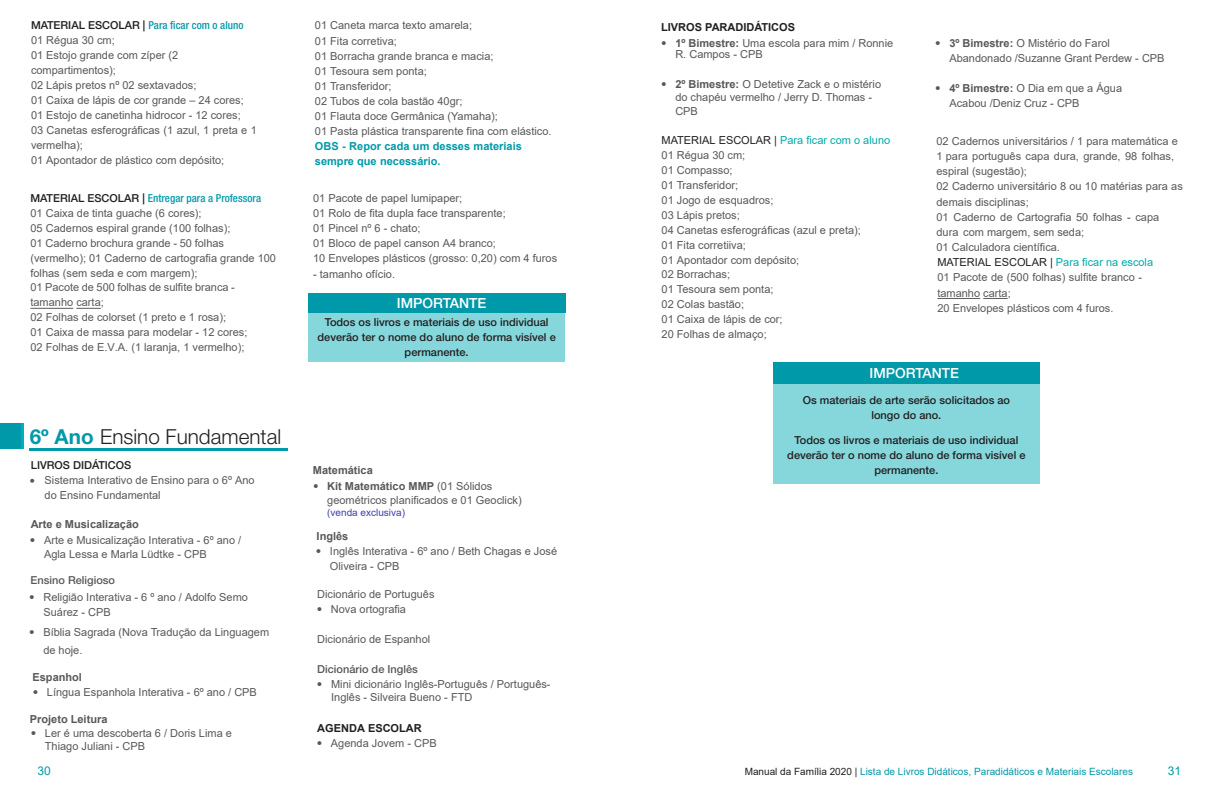
<style>
.page{position:relative;width:1219px;height:794px;background:#fff}
.page>*{position:absolute;margin:0;border:0;box-sizing:border-box;transform-origin:0 0}
.t1{font:300 20.7px "Helvetica Neue LT Std";color:#231f20}
.t2{font:500 14px "Helvetica Neue LT Std";color:#fff}
.t3{font:12px "Arial";color:#0099a9}
.t4{font:11px/14.9px "Arial";color:#57585a}
.t5{font:500 11px/15px "Helvetica Neue LT Std";color:#231f20;text-align:center}
.t6{font:500 condensed 11px "Helvetica Neue LT Std";color:#0099a9}
.t7{font:700 11px "Arial";color:#57585a}
.t8{font:700 11px/15.1px "Arial";color:#0099a9}
.t9{font:500 11px "Helvetica Neue LT Std";color:#57585a}
.t10{font:700 11px "Arial";color:#231f20}
.t11{font:10px "Arial";color:#0099a9}
.t12{font:10px "Arial";color:#4040aa}
.s1{font-stretch:normal;color:#231f20}
.s2{font-weight:700;color:#0099a9}
.s3{font-family:"Helvetica Neue LT Std";font-weight:300}
.s4{font-weight:700}
.s5{font-family:"Helvetica Neue LT Std";font-weight:500}
.s6{color:#231f20}
.s7{color:#0aa}
</style>
<div class="page">
<div style="left:0;top:423px;width:23px;height:26px;background:#00afba"></div>
<div style="left:0;top:423px;width:21px;height:26px;background:#0099a9"></div>
<svg style="left:76px;top:308px;width:25px;height:1px"></svg>
<hr style="left:30px;top:308px;width:43px;height:1px;background:#57585a">
<div style="left:308px;top:293px;width:256px;height:68px;background:#85d7dc"></div>
<div style="left:308px;top:293px;width:257px;height:20px;background:#0099a9"></div>
<hr style="left:30px;top:448px;width:258px;height:2px;background:#0099a9">
<svg style="left:983px;top:298px;width:25px;height:1px"></svg>
<hr style="left:937px;top:298px;width:43px;height:1px;background:#57585a">
<div style="left:773px;top:362px;width:267px;height:122px;background:#85d7dc"></div>
<div style="left:773px;top:362px;width:267px;height:21px;background:#0099a9"></div>
<p class="t6" style="left:31px;top:18px;width:214px"><span class="s1">MATERIAL ESCOLAR |</span> Para ficar com o aluno</p>
<p class="t4" style="left:31px;top:33px;width:227px">01 Régua 30 cm;<br>01 Estojo grande com zíper (2 compartimentos);<br>02 Lápis pretos nº 02 sextavados;<br>01 Caixa de lápis de cor grande – 24 cores;<br>01 Estojo de canetinha hidrocor - 12 cores;<br>03 Canetas esferográficas (1 azul, 1 preta e 1 vermelha);<br>01 Apontador de plástico com depósito;</p>
<p class="t6" style="left:30px;top:191px;width:232px"><span class="s1">MATERIAL ESCOLAR |</span> Entregar para a Professora</p>
<p class="t4" style="left:30px;top:206px;width:247px">01 Caixa de tinta guache (6 cores);<br>05 Cadernos espiral grande (100 folhas);<br>01 Caderno brochura grande - 50 folhas (vermelho); 01 Caderno de cartografia grande 100 folhas (sem seda e com margem);<br>01 Pacote de 500 folhas de sulfite branca - tamanho carta;<br>02 Folhas de colorset (1 preto e 1 rosa);<br>01 Caixa de massa para modelar - 12 cores;<br>02 Folhas de E.V.A. (1 laranja, 1 vermelho);</p>
<h1 class="t1" style="left:30px;top:423px;width:253px"><span class="s2">6º Ano</span> Ensino Fundamental</h1>
<p class="t5" style="left:31px;top:458px;width:102px">LIVROS DIDÁTICOS</p>
<p class="t4" style="left:45px;top:473px;width:212px;line-height:14.4px;text-indent:-15px">• Sistema Interativo de Ensino para o 6º Ano do Ensino Fundamental</p>
<p class="t7" style="left:31px;top:516px;width:110px">Arte e Musicalização</p>
<p class="t4" style="left:44px;top:533px;width:199px;line-height:14.3px;text-indent:-14px"><span class="s3">•</span> Arte e Musicalização Interativa - 6º ano /<br>Agla Lessa e Marla Lüdtke - CPB</p>
<p class="t9" style="left:31px;top:574px;width:86px">Ensino Religioso</p>
<p class="t4" style="left:43px;top:589px;width:206px;text-indent:-14px"><span class="s3">•</span> Religião Interativa - 6 º ano / Adolfo Semo<br>Suárez - CPB</p>
<p class="t4" style="left:43px;top:623px;width:227px;line-height:18.2px;text-indent:-14px"><span class="s3">•</span> Bíblia Sagrada (Nova Tradução da Linguagem de hoje.</p>
<p class="t7" style="left:33px;top:669px;width:51px">Espanhol</p>
<p class="t4" style="left:33px;top:685px;width:226px"><span class="s3">•</span> Língua Espanhola Interativa - 6º ano / CPB</p>
<p class="t7" style="left:30px;top:711px;width:79px">Projeto Leitura</p>
<p class="t4" style="left:45px;top:726px;width:189px;line-height:13.2px;text-indent:-14px"><span class="s3">•</span> Ler é uma descoberta 6 / Doris Lima e<br>Thiago Juliani - CPB</p>
<p class="t4" style="left:315px;top:18px;width:238px">01 Caneta marca texto amarela;<br>01 Fita corretiva;<br>01 Borracha grande branca e macia;<br>01 Tesoura sem ponta;<br>01 Transferidor;<br>02 Tubos de cola bastão 40gr;<br>01 Flauta doce Germânica (Yamaha);<br>01 Pasta plástica transparente fina com elástico.</p>
<p class="t8" style="left:315px;top:139px;width:208px">OBS - Repor cada um desses materiais sempre que necessário.</p>
<p class="t4" style="left:313px;top:190px;width:246px">01 Pacote de papel lumipaper;<br>01 Rolo de fita dupla face transparente;<br>01 Pincel nº 6 - chato;<br>01 Bloco de papel canson A4 branco;<br>10 Envelopes plásticos (grosso: 0,20) com 4 furos</p>
<p class="t4" style="left:313px;top:266px;width:83px">- tamanho ofício.</p>
<p class="t2" style="left:397px;top:295px;width:91px">IMPORTANTE</p>
<p class="t5" style="left:318px;top:314px;width:240px">Todos os livros e materiais de uso individual deverão ter o nome do aluno de forma visível e permanente.</p>
<p class="t7" style="left:313px;top:462px;width:61px">Matemática</p>
<p class="t4" style="left:327px;top:480px;width:196px;line-height:13.2px;text-indent:-14px"><span class="s3">•</span> <span class="s4">Kit Matemático MMP</span> (01 Sólidos geométricos planificados e 01 Geoclick)</p>
<p class="t12" style="left:327px;top:505px;width:79px">(venda exclusiva)</p>
<p class="t7" style="left:317px;top:529px;width:33px">Inglês</p>
<p class="t4" style="left:330px;top:544px;width:229px;line-height:14.3px;text-indent:-14px"><span class="s3">•</span> Inglês Interativa - 6º ano / Beth Chagas e José<br>Oliveira - CPB</p>
<p class="t4" style="left:317px;top:586px;width:119px">Dicionário de Português</p>
<p class="t4" style="left:317px;top:601px;width:91px"><span class="s3">•</span> Nova ortografia</p>
<p class="t4" style="left:317px;top:631px;width:115px">Dicionário de Espanhol</p>
<p class="t9" style="left:317px;top:662px;width:102px">Dicionário de Inglês</p>
<p class="t4" style="left:331px;top:677px;width:221px;line-height:13.2px;text-indent:-14px"><span class="s3">•</span> Mini dicionário Inglês-Português / Português-<br>Inglês - Silveira Bueno - FTD</p>
<p class="t10" style="left:317px;top:720px;width:106px">AGENDA ESCOLAR</p>
<p class="t4" style="left:317px;top:735px;width:121px"><span class="s3">•</span> Agenda Jovem - CPB</p>
<p class="t10" style="left:661px;top:20px;width:135px">LIVROS PARADIDÁTICOS</p>
<p class="t4" style="left:675px;top:37px;width:219px;line-height:11.8px;text-indent:-14px"><span class="s5">•</span> <span class="s4">1º Bimestre:</span> Uma escola para mim / Ronnie<br>R. Campos - CPB</p>
<p class="t4" style="left:675px;top:77px;width:207px;line-height:13.6px;text-indent:-14px"><span class="s5">•</span> <span class="s4">2º Bimestre:</span> O Detetive Zack e o mistério do chapéu vermelho / Jerry D. Thomas -<br>CPB</p>
<p class="t4" style="left:949px;top:36px;width:217px;text-indent:-14px"><span class="s5">•</span> <span class="s4">3º Bimestre:</span> O Mistério do Farol<br>Abandonado /Suzanne Grant Perdew - CPB</p>
<p class="t4" style="left:949px;top:81px;width:174px;text-indent:-14px"><span class="s5">•</span> <span class="s4">4º Bimestre:</span> O Dia em que a Água<br>Acabou /Deniz Cruz - CPB</p>
<p class="t4" style="left:662px;top:133px;width:230px"><span class="s6">MATERIAL ESCOLAR |</span> <span class="s7">Para ficar com o aluno<br></span>01 Régua 30 cm;<br>01 Compasso;<br>01 Transferidor;<br>01 Jogo de esquadros;<br>03 Lápis pretos;<br>04 Canetas esferográficas (azul e preta);<br>01 Fita corretiiva;<br>01 Apontador com depósito;<br>02 Borrachas;<br>01 Tesoura sem ponta;<br>02 Colas bastão;<br>01 Caixa de lápis de cor;<br>20 Folhas de almaço;</p>
<p class="t4" style="left:936px;top:133px;width:248px;line-height:15.2px">02 Cadernos universitários / 1 para matemática e 1 para português capa dura, grande, 98 folhas, espiral (sugestão);<br>02 Caderno universitário 8 ou 10 matérias para as demais disciplinas;<br>01 Caderno de Cartografia 50 folhas - capa dura com margem, sem seda;<br>01 Calculadora científica.<br><span class="s6">MATERIAL ESCOLAR |</span> <span class="s7">Para ficar na escola<br></span>01 Pacote de (500 folhas) sulfite branco - tamanho carta;<br>20 Envelopes plásticos com 4 furos<span class="s3">.</span></p>
<p class="t2" style="left:870px;top:365px;width:91px">IMPORTANTE</p>
<p class="t5" style="left:803px;top:392px;width:209px">Os materiais de arte serão solicitados ao longo do ano.</p>
<p class="t5" style="left:787px;top:432px;width:240px">Todos os livros e materiais de uso individual deverão ter o nome do aluno de forma visível e permanente.</p>
<p class="t3" style="left:37px;top:762px;width:15px">30</p>
<p class="t11" style="left:745px;top:764px;width:390px"><span class="s6">Manual da Família 2020 |</span> Lista de Livros Didáticos, Paradidáticos e Materiais Escolares</p>
<p class="t3" style="left:1168px;top:762px;width:15px">31</p>
</div>
